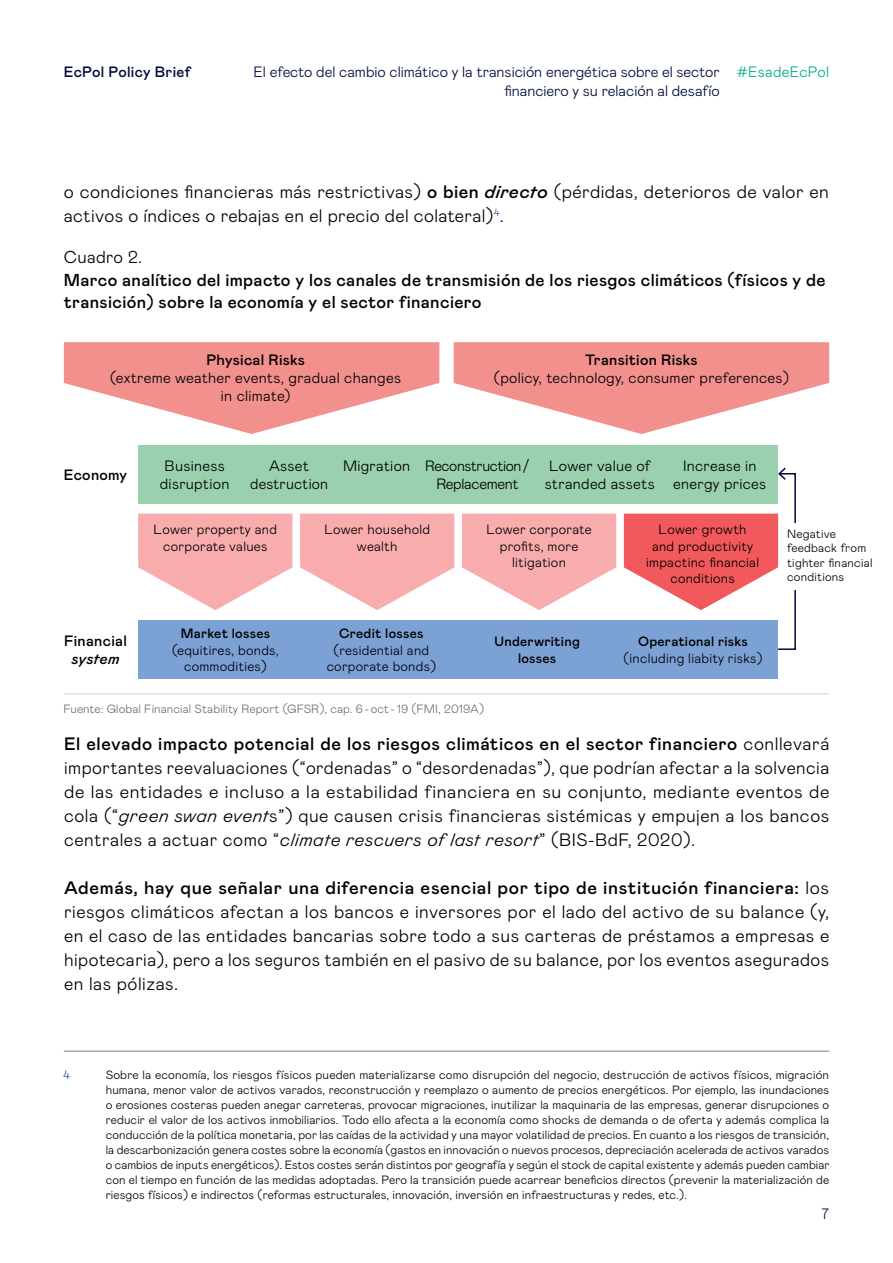
<style>
.page{position:relative;width:893px;height:1263px;background:#fff}
.page>*{position:absolute;margin:0;border:0;box-sizing:border-box;transform-origin:0 0}
.t1{font:300 18px/24px "Mabry Pro";letter-spacing:.02em;color:#000;text-align:justify}
.t2{font:500 17.25px/22.5px "Mabry Pro";letter-spacing:.02em;color:#000}
.t3{font:300 17.25px "Mabry Pro";letter-spacing:.02em;color:#000}
.t4{font:300 15px/18px "Mabry Pro";letter-spacing:.02em;color:#000;text-align:center}
.t5{font:300 15px/19.5px "Mabry Pro";color:#000b3d;text-align:right}
.t6{font:500 15px "Mabry Pro";letter-spacing:.02em;color:#000}
.t7{font:300 15px/18px "Mabry Pro";letter-spacing:-.025em;color:#000}
.t8{font:500 15px "Mabry Pro";letter-spacing:.02em;color:#000b3d}
.t9{font:300 15px "Mabry Pro";letter-spacing:.02em;color:#00ae87}
.t10{font:italic 500 15px "Mabry Pro";letter-spacing:.015em;color:#000}
.t11{font:300 13.5px/16.2px "Mabry Pro";letter-spacing:.02em;color:#000;text-align:center}
.t12{font:500 13.5px/16.2px "Mabry Pro";letter-spacing:.02em;color:#000;text-align:center}
.t13{font:300 12px/15px "Mabry Pro";letter-spacing:.01em;color:#000;text-align:justify}
.t14{font:300 12px "Mabry Pro";letter-spacing:.01em;color:#6d6e71}
.t15{font:300 12px "Mabry Pro";color:#224ba0}
.s1{font-weight:500}
.s2{font-weight:500;font-style:italic}
.s3{font-style:italic}
</style>
<div class="page">
<hr style="left:64px;top:1050px;width:765px;height:2px;background:#a7a9ac">
<svg style="left:64px;top:342px;width:375px;height:92px"></svg>
<svg style="left:454px;top:342px;width:375px;height:92px"></svg>
<div style="left:138px;top:445px;width:640px;height:59px;background:#9ad0ae"></div>
<svg style="left:138px;top:514px;width:154px;height:96px"></svg>
<svg style="left:300px;top:514px;width:154px;height:96px"></svg>
<svg style="left:462px;top:514px;width:154px;height:96px"></svg>
<div style="left:138px;top:620px;width:640px;height:58px;background:#7ca1d5"></div>
<svg style="left:624px;top:467px;width:172px;height:183px"></svg>
<div style="left:787px;top:524px;width:103px;height:66px;background:#fff"></div>
<hr style="left:64px;top:693px;width:765px;height:1px;background:#d1d3d4">
<p class="t8" style="left:64px;top:61px;width:128px">EcPol Policy Brief</p>
<p class="t9" style="left:736px;top:61px;width:94px">#EsadeEcPol</p>
<p class="t5" style="left:254px;top:61px;width:468px">El efecto del cambio climático y la transición energética sobre el sector financiero y su relación al desafío</p>
<h1 class="t1" style="left:64px;top:179px;width:767px">o condiciones financieras más restrictivas) <span class="s1">o bien</span> <span class="s2">directo</span> (pérdidas, deterioros de valor en activos o índices o rebajas en el precio del colateral)<sup>4</sup>.</h1>
<h2 class="t3" style="left:64px;top:245px;width:80px">Cuadro 2.</h2>
<h2 class="t2" style="left:64px;top:268px;width:763px">Marco analítico del impacto y los canales de transmisión de los riesgos climáticos (físicos y de transición) sobre la economía y el sector financiero</h2>
<p class="t6" style="left:206px;top:349px;width:100px">Physical Risks</p>
<p class="t4" style="left:110px;top:368px;width:292px">(extreme weather events, gradual changes in climate)</p>
<p class="t6" style="left:585px;top:349px;width:114px">Transition Risks</p>
<p class="t4" style="left:494px;top:368px;width:297px">(policy, technology, consumer preferences)</p>
<p class="t6" style="left:64px;top:465px;width:65px">Economy</p>
<p class="t6" style="left:64px;top:630px;width:64px">Financial</p>
<p class="t10" style="left:71px;top:648px;width:50px">system</p>
<p class="t4" style="left:160px;top:456px;width:71px">Business disruption</p>
<p class="t4" style="left:250px;top:456px;width:80px">Asset destruction</p>
<p class="t7" style="left:436px;top:456px;width:95px;text-indent:-93px">Migration Reconstruction/<br>Replacement</p>
<p class="t4" style="left:545px;top:456px;width:111px;text-align:left">Lower value of stranded assets</p>
<p class="t4" style="left:673px;top:456px;width:94px">Increase in energy prices</p>
<p class="t11" style="left:154px;top:521px;width:125px">Lower property and corporate values</p>
<p class="t11" style="left:324px;top:521px;width:107px">Lower household wealth</p>
<p class="t11" style="left:486px;top:521px;width:107px">Lower corporate profits, more litigation</p>
<p class="t11" style="left:646px;top:521px;width:114px">Lower growth and productivity impactinc financial conditions</p>
<p class="t12" style="left:181px;top:625px;width:91px">Market losses</p>
<p class="t11" style="left:172px;top:641px;width:108px">(equitires, bonds, commodities)</p>
<p class="t12" style="left:339px;top:625px;width:86px">Credit losses</p>
<p class="t11" style="left:327px;top:641px;width:111px">(residential and corporate bonds)</p>
<p class="t12" style="left:494px;top:633px;width:87px">Underwriting losses</p>
<p class="t12" style="left:638px;top:633px;width:111px">Operational risks</p>
<p class="t11" style="left:624px;top:649px;width:140px">(including liabity risks)</p>
<p class="t13" style="left:787px;top:526px;width:87px;line-height:14.4px;text-align:left">Negative feedback from tighter financial conditions</p>
<p class="t14" style="left:63px;top:700px;width:422px">Fuente: Global Financial Stability Report (GFSR), cap. 6- oct -19 (FMI, 2019A)</p>
<p class="t1" style="left:64px;top:731px;width:767px"><span class="s1">El elevado impacto potencial de los riesgos climáticos en el sector financiero</span> conllevará importantes reevaluaciones (“ordenadas” o “desordenadas”), que podrían afectar a la solvencia de las entidades e incluso a la estabilidad financiera en su conjunto, mediante eventos de cola (“<span class="s3">green swan event</span>s”) que causen crisis financieras sistémicas y empujen a los bancos centrales a actuar como “<span class="s3">climate rescuers of last resort</span>” (BIS-BdF, 2020).</p>
<p class="t1" style="left:64px;top:875px;width:767px"><span class="s1">Además, hay que señalar una diferencia esencial por tipo de institución financiera:</span> los riesgos climáticos afectan a los bancos e inversores por el lado del activo de su balance (y, en el caso de las entidades bancarias sobre todo a sus carteras de préstamos a empresas e hipotecaria), pero a los seguros también en el pasivo de su balance, por los eventos asegurados en las pólizas.</p>
<p class="t15" style="left:63px;top:1066px;width:8px">4</p>
<p class="t13" style="left:106px;top:1067px;width:725px">Sobre la economía, los riesgos físicos pueden materializarse como disrupción del negocio, destrucción de activos físicos, migración humana, menor valor de activos varados, reconstrucción y reemplazo o aumento de precios energéticos. Por ejemplo, las inundaciones o erosiones costeras pueden anegar carreteras, provocar migraciones, inutilizar la maquinaria de las empresas, generar disrupciones o reducir el valor de los activos inmobiliarios. Todo ello afecta a la economía como shocks de demanda o de oferta y además complica la conducción de la política monetaria, por las caídas de la actividad y una mayor volatilidad de precios. En cuanto a los riesgos de transición, la descarbonización genera costes sobre la economía (gastos en innovación o nuevos procesos, depreciación acelerada de activos varados o cambios de inputs energéticos). Estos costes serán distintos por geografía y según el stock de capital existente y además pueden cambiar con el tiempo en función de las medidas adoptadas. Pero la transición puede acarrear beneficios directos (prevenir la materialización de riesgos físicos) e indirectos (reformas estructurales, innovación, inversión en infraestructuras y redes, etc.).</p>
<p class="t5" style="left:821px;top:1203px;width:9px">7</p>
</div>
